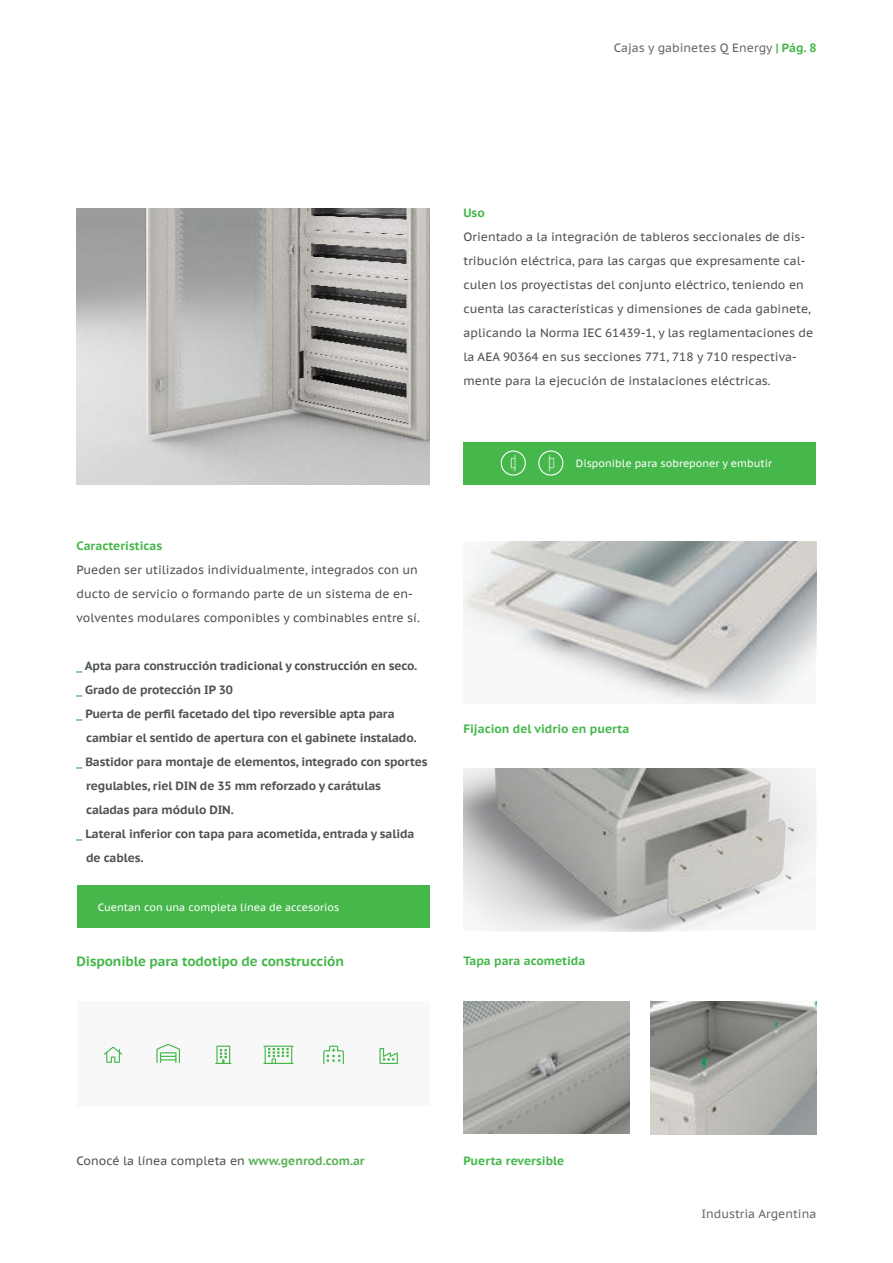
<style>
.page{position:relative;width:893px;height:1263px;background:#fff}
.page>*{position:absolute;margin:0;border:0;box-sizing:border-box;transform-origin:0 0}
.t1{font:700 13.5px "PT Sans Caption";letter-spacing:-.01em;color:#45b749}
.t2{font:12px/24px "PT Sans Caption";color:#4f5252}
.t3{font:700 12px/24px "PT Sans Caption";letter-spacing:-.01em;color:#4f5252}
.t4{font:700 12px "PT Sans Caption";color:#44b74b}
.t5{font:12px "PT Sans Caption";color:#666969}
.t6{font:10.5px "PT Sans Caption";color:#fff}
.s1{font-weight:700;color:#45b749}
.s2{color:#48b74b}
.s3{font-weight:700;color:#5db156}
</style>
<div class="page">
<img style="left:77px;top:208px;width:352px;height:276px">
<div style="left:77px;top:1001px;width:352px;height:104px;background:#f8f8f8"></div>
<svg style="left:104px;top:1047px;width:18px;height:16px"></svg>
<svg style="left:263px;top:1046px;width:30px;height:18px"></svg>
<svg style="left:323px;top:1046px;width:21px;height:18px"></svg>
<svg style="left:156px;top:1044px;width:24px;height:19px"></svg>
<svg style="left:215px;top:1046px;width:16px;height:18px"></svg>
<svg style="left:379px;top:1048px;width:19px;height:16px"></svg>
<div style="left:463px;top:442px;width:353px;height:42px;background:#46b74b"></div>
<div style="left:77px;top:886px;width:352px;height:42px;background:#46b74b"></div>
<svg style="left:509px;top:455px;width:7px;height:16px"></svg>
<div style="left:501px;top:450px;width:25px;height:26px;border:1px solid #fff;border-radius:50%"></div>
<div style="left:538px;top:450px;width:25px;height:26px;border:1px solid #fff;border-radius:50%"></div>
<svg style="left:547px;top:455px;width:7px;height:16px"></svg>
<img style="left:463px;top:541px;width:353px;height:163px">
<img style="left:463px;top:768px;width:353px;height:163px">
<img style="left:651px;top:1001px;width:165px;height:133px">
<img style="left:463px;top:1001px;width:166px;height:133px">
<p class="t5" style="left:614px;top:40px;width:204px">Cajas y gabinetes Q Energy <span class="s1">| Pág. 8</span></p>
<p class="t4" style="left:463px;top:205px;width:23px">Uso</p>
<p class="t2" style="left:463px;top:225px;width:351px">Orientado a la integración de tableros seccionales de dis&shy;tribución eléctrica, para las cargas que expresamente cal&shy;culen los proyectistas del conjunto eléctrico, teniendo en cuenta las características y dimensiones de cada gabinete, aplicando la Norma IEC 61439-1, y las reglamentaciones de la AEA 90364 en sus secciones 771, 718 y 710 respectiva&shy;mente para la ejecución de instalaciones eléctricas.</p>
<p class="t4" style="left:77px;top:538px;width:87px">Caracteristicas</p>
<p class="t2" style="left:77px;top:557px;width:345px">Pueden ser utilizados individualmente, integrados con un ducto de servicio o formando parte de un sistema de en&shy;volventes modulares componibles y combinables entre sí.</p>
<p class="t3" style="left:77px;top:653px;width:342px"><span class="s2">_</span> Apta para construcción tradicional y construcción en seco. <span class="s2">_</span> Grado de protección IP 30<br><span class="s2">_</span> Puerta de perfil facetado del tipo reversible apta para</p>
<p class="t3" style="left:86px;top:725px;width:332px">cambiar el sentido de apertura con el gabinete instalado.</p>
<p class="t3" style="left:77px;top:749px;width:352px"><span class="s2">_</span> Bastidor para montaje de elementos, integrado con sportes</p>
<p class="t3" style="left:86px;top:773px;width:296px">regulables, riel DIN de 35 mm reforzado y carátulas</p>
<p class="t3" style="left:86px;top:797px;width:149px">caladas para módulo DIN.</p>
<p class="t3" style="left:77px;top:821px;width:339px"><span class="s2">_</span> Lateral inferior con tapa para acometida, entrada y salida</p>
<p class="t3" style="left:86px;top:845px;width:59px">de cables.</p>
<p class="t6" style="left:98px;top:900px;width:243px">Cuentan con una completa línea de accesorios</p>
<p class="t1" style="left:77px;top:952px;width:269px">Disponible para todotipo de construcción</p>
<p class="t6" style="left:576px;top:456px;width:198px">Disponible para sobreponer y embutir</p>
<p class="t4" style="left:463px;top:721px;width:167px">Fijacion del vidrio en puerta</p>
<p class="t4" style="left:463px;top:952px;width:123px">Tapa para acometida</p>
<p class="t2" style="left:77px;top:1148px;width:290px">Conocé la línea completa en <span class="s3">www.genrod.com.ar</span></p>
<p class="t4" style="left:463px;top:1152px;width:102px">Puerta reversible</p>
<p class="t5" style="left:701px;top:1206px;width:117px">Industria Argentina</p>
</div>
